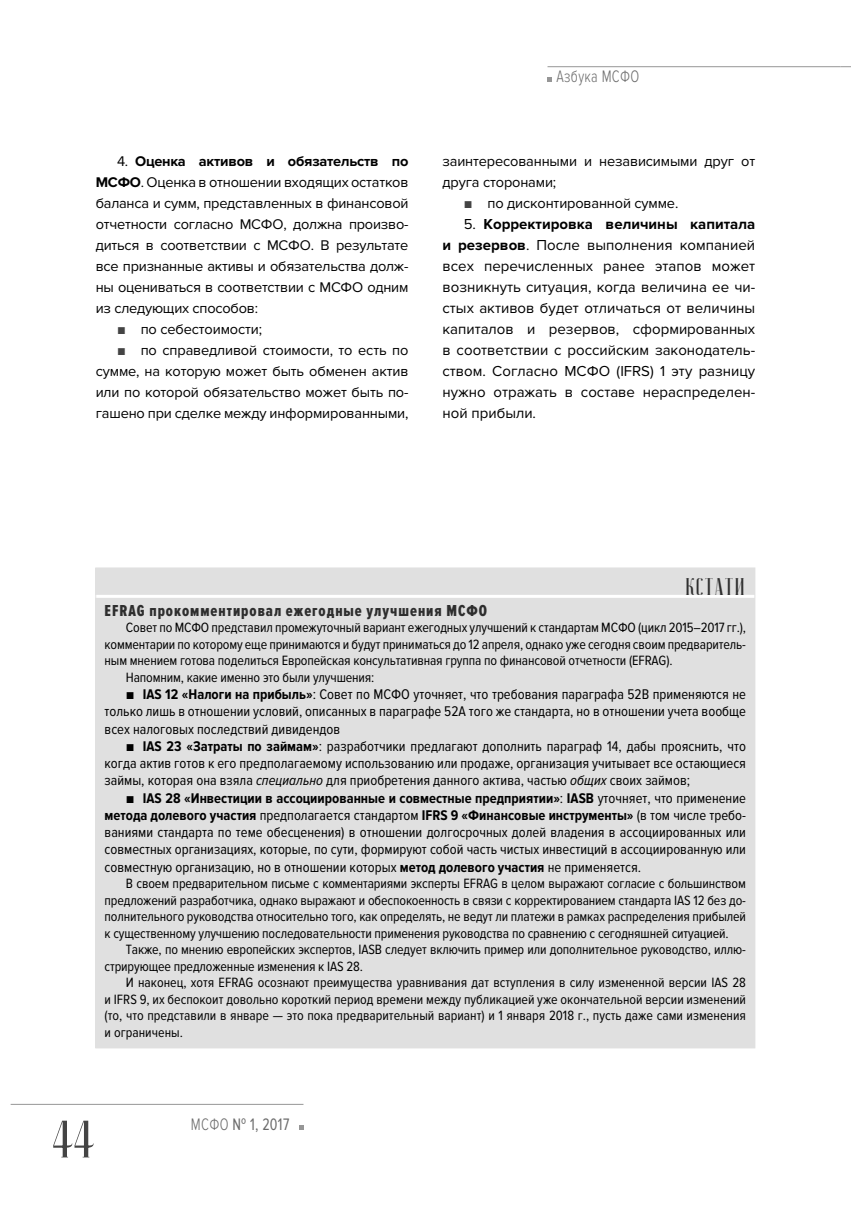
<style>
.page{position:relative;width:851px;height:1212px;background:#fff}
.page>*{position:absolute;margin:0;border:0;box-sizing:border-box;transform-origin:0 0}
.t1{font:52.5px "JOURNALISM";color:#444}
.t2{font:24px "JOURNALISM";letter-spacing:.06em;color:#2e2e2e}
.t3{font:17.25px "Proxima Nova Cond";color:#6b6b6b;scale:.87 1}
.t4{font:300 17.25px "Proxima Nova Cond";letter-spacing:.02em;color:#6b6b6b;scale:.87 1}
.t5{font:16.5px "Proxima Nova Ex Cn Extrabld";letter-spacing:.06em;color:#2e2e2e}
.t6{font:15px/21px "Proxima Nova";color:#000;text-align:justify}
.t7{font:14.55px/17.2px "Proxima Nova Cond";color:#000;text-align:justify}
.t8{font:14.55px/21px "Proxima Nova";letter-spacing:-.01em;color:#000;text-align:justify}
.t9{font:13.95px/16.5px "Proxima Nova Cond";letter-spacing:-.01em;color:#000;text-align:justify}
.s1{font-weight:700}
.s2{font-family:"Franklin Gothic";color:#444}
.s3{font-family:"Franklin Gothic"}
.s4{font-style:italic}
.s5{font-weight:300}
</style>
<div class="page">
<hr style="left:547px;top:66px;width:293px;height:1px;background:#969696">
<svg style="left:547px;top:78px;width:4px;height:4px"></svg>
<hr style="left:11px;top:1104px;width:292px;height:1px;background:#969696">
<svg style="left:299px;top:1125px;width:4px;height:5px"></svg>
<div style="left:96px;top:568px;width:658px;height:480px;background:#e0e0e0"></div>
<hr style="left:92px;top:595px;width:670px;height:3px;background:#fff">
<p class="t8" style="left:96px;top:152px;width:314px;text-indent:21px">4. <span class="s1">Оценка активов и обязательств по МСФО</span>. Оценка в отношении входящих остатков баланса и сумм, представленных в финансовой отчетности согласно МСФО, должна произво&shy;диться в соответствии с МСФО. В результате все признанные активы и обязательства долж&shy;ны оцениваться в соответствии с МСФО одним из следующих способов:</p>
<p class="t8" style="left:117px;top:320px;width:147px"><span class="s2">■</span> по себестоимости;</p>
<p class="t8" style="left:96px;top:341px;width:314px;text-indent:21px"><span class="s2">■</span> по справедливой стоимости, то есть по сумме, на которую может быть обменен актив или по которой обязательство может быть по&shy;гашено при сделке между информированными,</p>
<p class="t4" style="left:556px;top:66px;width:97px">Азбука МСФО</p>
<p class="t8" style="left:442px;top:152px;width:314px">заинтересованными и независимыми друг от друга сторонами;</p>
<p class="t8" style="left:463px;top:194px;width:216px"><span class="s2">■</span> по дисконтированной сумме.</p>
<p class="t6" style="left:442px;top:215px;width:314px;text-indent:21px">5. <span class="s1">Корректировка величины капитала и резервов</span>. После выполнения компанией всех перечисленных ранее этапов может возникнуть ситуация, когда величина ее чи&shy;стых активов будет отличаться от величины капиталов и резервов, сформированных в соответствии с российским законодатель&shy;ством. Согласно МСФО (IFRS) 1 эту разницу нужно отражать в составе нераспределен&shy;ной прибыли.</p>
<h2 class="t2" style="left:686px;top:577px;width:61px">Кстати</h2>
<p class="t5" style="left:105px;top:605px;width:384px">EFRAG прокомментировал ежегодные улучшения МСФО</p>
<p class="t9" style="left:126px;top:620px;width:621px">Совет по МСФО представил промежуточный вариант ежегодных улучшений к стандартам МСФО (цикл 2015–2017 гг.),</p>
<p class="t9" style="left:105px;top:636px;width:642px">комментарии по которому еще принимаются и будут приниматься до 12 апреля, однако уже сегодня своим предваритель-</p>
<p class="t9" style="left:105px;top:653px;width:569px">ным мнением готова поделиться Европейская консультативная группа по финансовой отчетности (EFRAG).</p>
<p class="t9" style="left:126px;top:669px;width:250px">Напомним, какие именно это были улучшения:</p>
<p class="t7" style="left:105px;top:686px;width:642px;text-indent:21px"><span class="s3">■</span> <span class="s1">IAS 12 «Налоги на прибыль»</span>: Совет по МСФО уточняет, что требования параграфа 52B применяются не только лишь в отношении условий, описанных в параграфе 52A того же стандарта, но в отношении учета вообще всех налоговых последствий дивидендов</p>
<p class="t7" style="left:105px;top:738px;width:642px;text-indent:21px"><span class="s3">■</span> <span class="s1">IAS 23 «Затраты по займам»</span>: разработчики предлагают дополнить параграф 14, дабы прояснить, что когда актив готов к его предполагаемому использованию или продаже, организация учитывает все остающиеся займы, которая она взяла <span class="s4">специально</span> для приобретения данного актива, частью <span class="s4">общих</span> своих займов;</p>
<p class="t7" style="left:105px;top:790px;width:642px;text-indent:21px"><span class="s3">■</span> <span class="s1">IAS 28 «Инвестиции в ассоциированные и совместные предприятии»</span>: <span class="s1">IASB</span> уточняет, что применение <span class="s1">метода долевого участия</span> предполагается стандартом <span class="s1">IFRS 9 «Финансовые инструменты»</span> (в том числе требо&shy;ваниями стандарта по теме обесценения) в отношении долгосрочных долей владения в ассоциированных или совместных организациях, которые, по сути, формируют собой часть чистых инвестиций в ассоциированную или совместную организацию, но в отношении которых <span class="s1">метод долевого участия</span> не применяется.</p>
<p class="t9" style="left:105px;top:876px;width:642px;text-indent:21px">В своем предварительном письме с комментариями эксперты EFRAG в целом выражают согласие с большинством предложений разработчика, однако выражают и обеспокоенность в связи с корректированием стандарта IAS 12 без до&shy;полнительного руководства относительно того, как определять, не ведут ли платежи в рамках распределения прибылей к существенному улучшению последовательности применения руководства по сравнению с сегодняшней ситуацией.</p>
<p class="t9" style="left:105px;top:942px;width:642px;text-indent:21px">Также, по мнению европейских экспертов, IASB следует включить пример или дополнительное руководство, иллю&shy;стрирующее предложенные изменения к IAS 28.</p>
<p class="t9" style="left:105px;top:975px;width:642px;text-indent:21px">И наконец, хотя EFRAG осознают преимущества уравнивания дат вступления в силу измененной версии IAS 28 и IFRS 9, их беспокоит довольно короткий период времени между публикацией уже окончательной версии изменений (то, что представили в январе — это пока предварительный вариант) и 1 января 2018 г., пусть даже сами изменения и ограничены.</p>
<h1 class="t1" style="left:53px;top:1118px;width:44px">44</h1>
<p class="t3" style="left:191px;top:1118px;width:114px"><span class="s5">МСФО</span> № 1, 2017</p>
</div>
